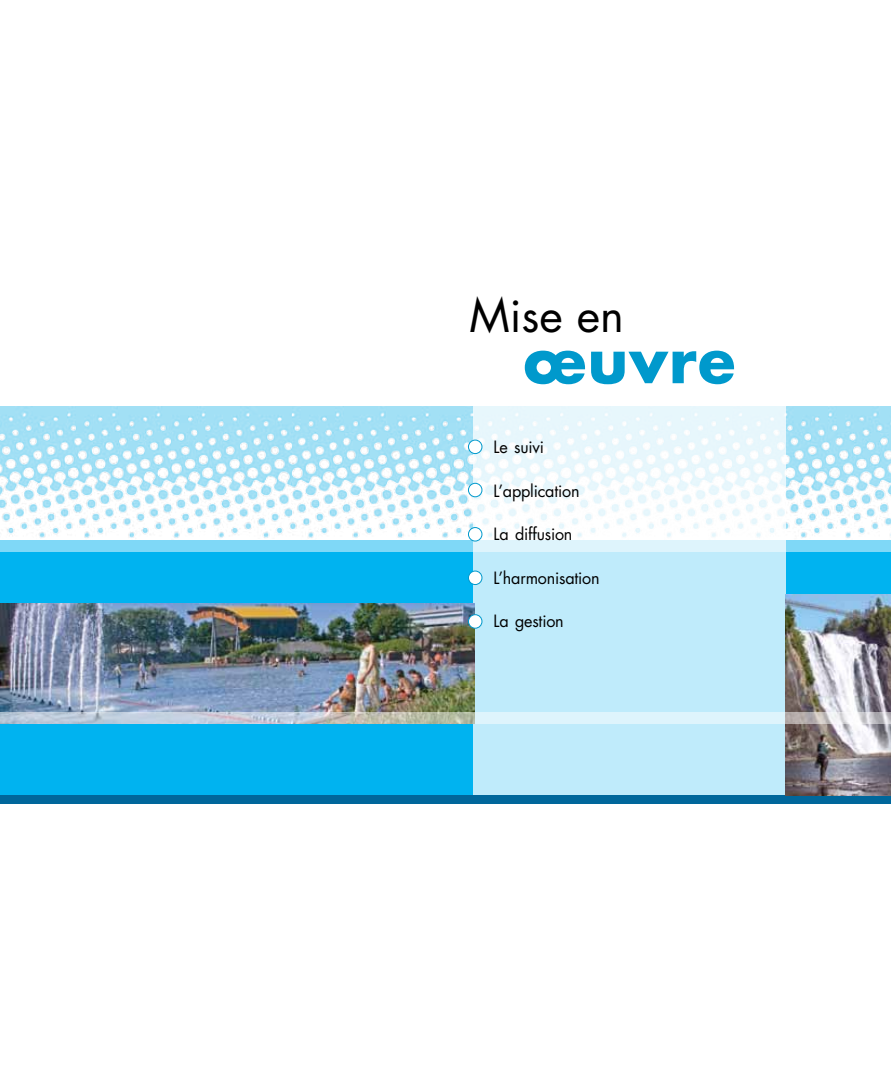
<style>
.page{position:relative;width:891px;height:1080px;background:#fff}
.page>*{position:absolute;margin:0;border:0;box-sizing:border-box;transform-origin:0 0}
.t1{font:700 61.5px "Futura";letter-spacing:.02em;color:#09c}
.t2{font:45px "Futura";color:#000}
.t3{font:16.5px "Futura";letter-spacing:-.01em;color:#000}
</style>
<div class="page">
<div style="left:0;top:540px;width:891px;height:264px;background:#00b3f0"></div>
<img style="left:0;top:406px;width:891px;height:134px">
<svg style="left:474px;top:406px;width:312px;height:389px;fill:#bfebfb"></svg>
<div style="left:0;top:795px;width:891px;height:9px;background:#00679b"></div>
<svg style="left:0;top:540px;width:891px;height:12px;background:#a0e1f8"></svg>
<img style="left:0;top:603px;width:474px;height:109px">
<img style="left:786px;top:594px;width:105px;height:201px">
<svg style="left:0;top:712px;width:891px;height:12px;background:#ccd6dc"></svg>
<div style="left:468px;top:440px;width:14px;height:14px;background:#fff;border-radius:50%"></div>
<div style="left:468px;top:440px;width:14px;height:14px;border:1px solid #09c;border-radius:50%"></div>
<div style="left:468px;top:483px;width:14px;height:14px;background:#fff;border-radius:50%"></div>
<div style="left:468px;top:483px;width:14px;height:14px;border:1px solid #09c;border-radius:50%"></div>
<div style="left:468px;top:528px;width:14px;height:13px;background:#fff;border-radius:50%"></div>
<div style="left:468px;top:527px;width:14px;height:14px;border:1px solid #09c;border-radius:50%"></div>
<div style="left:468px;top:571px;width:14px;height:14px;background:#fff;border-radius:50%"></div>
<div style="left:468px;top:571px;width:14px;height:14px;border:1px solid #09c;border-radius:50%"></div>
<div style="left:468px;top:615px;width:14px;height:13px;background:#fff;border-radius:50%"></div>
<div style="left:468px;top:614px;width:14px;height:14px;border:1px solid #09c;border-radius:50%"></div>
<h2 class="t2" style="left:470px;top:285px;width:156px">Mise en</h2>
<h1 class="t1" style="left:523px;top:317px;width:213px">œuvre</h1>
<p class="t3" style="left:494px;top:436px;width:52px">Le suivi</p>
<p class="t3" style="left:494px;top:479px;width:88px">L’application</p>
<p class="t3" style="left:494px;top:523px;width:80px">La diffusion</p>
<p class="t3" style="left:494px;top:566px;width:108px">L’harmonisation</p>
<p class="t3" style="left:494px;top:610px;width:72px">La gestion</p>
</div>
